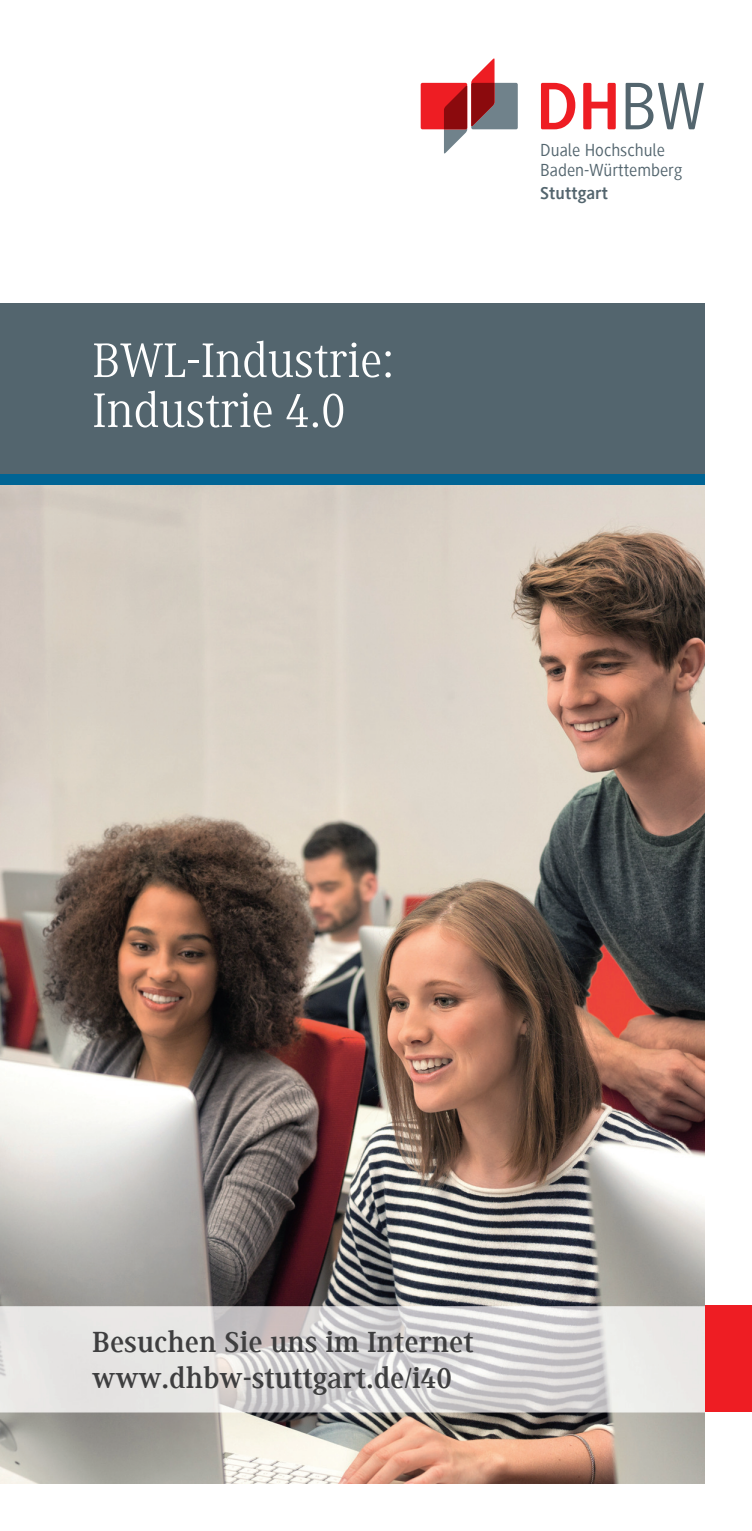
<style>
.page{position:relative;width:752px;height:1531px;background:#fff}
.page>*{position:absolute;margin:0;border:0;box-sizing:border-box;transform-origin:0 0}
.t1{font:50px/50px "+HPVYBW Generis Serif Com";color:#fff}
.t2{font:700 30px/36px "+ETUTZD Generis Serif Com";color:#3e3e3f}
.t3{font:18px/19.5px "+DWXTGC Generis Sans Com";color:#53656e}
.t4{font:700 18px "+RNFGLC Generis Sans Com";color:#53656e}
</style>
<div class="page">
<div style="left:0;top:464px;width:704px;height:21px;background:#006494"></div>
<div style="left:420px;top:83px;width:47px;height:46px;background:#ee1d23;border-radius:2px"></div>
<svg style="left:443px;top:58px;width:74px;height:95px"></svg>
<svg style="left:541px;top:83px;width:34px;height:46px"></svg>
<svg style="left:583px;top:83px;width:32px;height:46px"></svg>
<svg style="left:625px;top:83px;width:78px;height:46px"></svg>
<div style="left:702px;top:1305px;width:49px;height:107px;background:#ee1d23"></div>
<img style="left:0;top:485px;width:704px;height:998px">
<div style="left:0;top:303px;width:704px;height:170px;background:#53656e"></div>
<h1 class="t1" style="left:92px;top:335px;width:303px">BWL-Industrie:<br>Industrie 4.0</h1>
<p class="t3" style="left:540px;top:141px;width:143px">Duale Hochschule<br>Baden-Württemberg</p>
<p class="t4" style="left:540px;top:184px;width:69px">Stuttgart</p>
<p class="t2" style="left:92px;top:1326px;width:383px">Besuchen Sie uns im Internet www.dhbw-stuttgart.de/i40</p>
</div>
